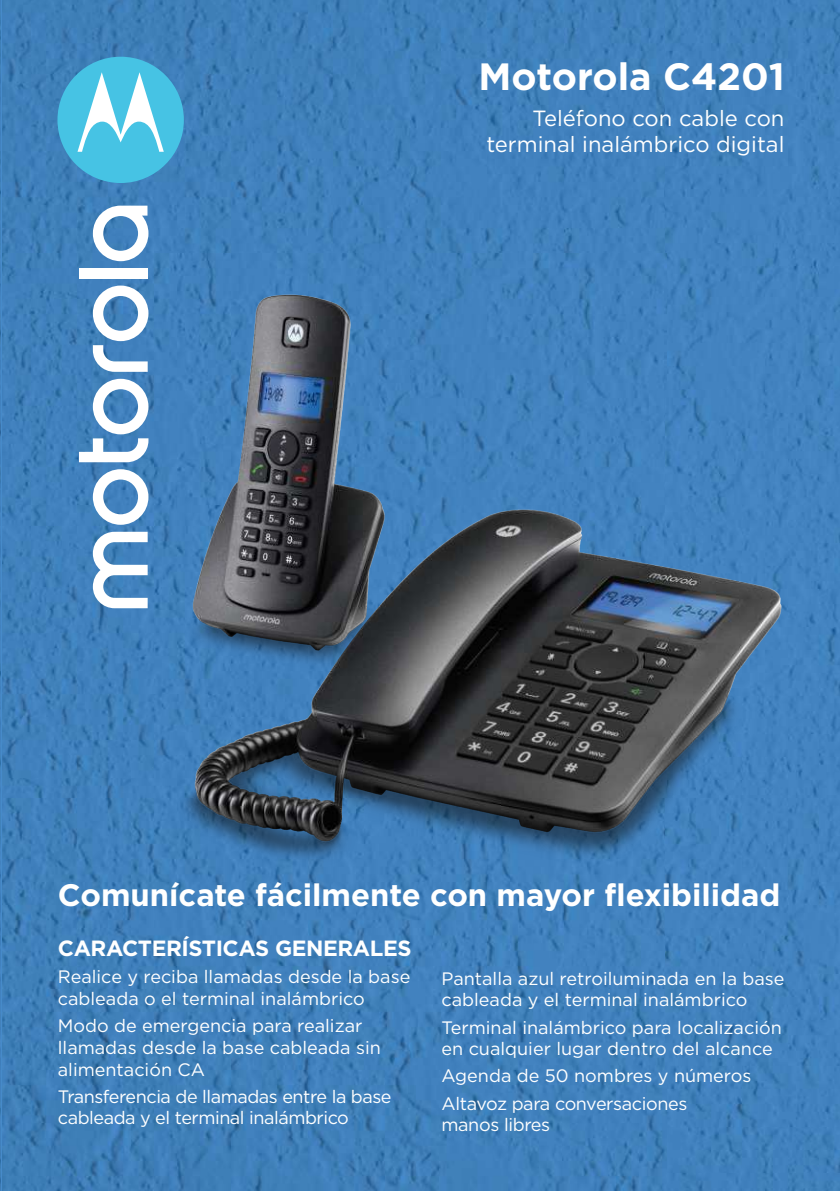
<style>
.page{position:relative;width:840px;height:1191px;background:#fff}
.page>*{position:absolute;margin:0;border:0;box-sizing:border-box;transform-origin:0 0}
.t1{font:700 38px "Gotham";color:#fff}
.t2{font:700 31px "Gotham";color:#fff}
.t3{font:22px/26.4px "Gotham";color:#fff;text-align:right}
.t4{font:700 22px "Gotham";letter-spacing:-.02em;color:#fff}
.t5{font:18px/21.6px "Gotham";color:#fff}
.t6{font:18px/21.6px "Gotham";letter-spacing:-.025em;color:#fff}
.t7{font:18px/21.6px "Gotham";letter-spacing:-.02em;color:#fff}
</style>
<div class="page">
<img style="left:3px;top:0;width:836px;height:1191px">
<svg style="left:79px;top:379px;width:23px;height:83px"></svg>
<svg style="left:93px;top:206px;width:55px;height:55px"></svg>
<svg style="left:93px;top:285px;width:9px;height:87px"></svg>
<div style="left:79px;top:268px;width:68px;height:11px;background:#fff"></div>
<svg style="left:93px;top:532px;width:9px;height:76px"></svg>
<svg style="left:93px;top:469px;width:9px;height:56px"></svg>
<div style="left:57px;top:57px;width:127px;height:126px;background:#46c3e4;border-radius:50%"></div>
<svg style="left:77px;top:72px;width:87px;height:80px"></svg>
<img style="left:102px;top:270px;width:731px;height:645px">
<p class="t1" style="left:478px;top:51px;width:308px">Motorola C4201</p>
<p class="t3" style="left:486px;top:104px;width:299px">Teléfono con cable con terminal inalámbrico digital</p>
<p class="t2" style="left:58px;top:874px;width:723px">Comunícate fácilmente con mayor flexibilidad</p>
<p class="t4" style="left:58px;top:933px;width:355px">CARACTERÍSTICAS GENERALES</p>
<p class="t5" style="left:58px;top:966px;width:354px">Realice y reciba llamadas desde la base cableada o el terminal inalámbrico</p>
<p class="t5" style="left:58px;top:1014px;width:324px">Modo de emergencia para realizar llamadas desde la base cableada sin alimentación CA</p>
<p class="t6" style="left:58px;top:1085px;width:335px">Transferencia de llamadas entre la base cableada y el terminal inalámbrico</p>
<p class="t5" style="left:441px;top:967px;width:344px">Pantalla azul retroiluminada en la base cableada y el terminal inalámbrico</p>
<p class="t5" style="left:441px;top:1016px;width:341px">Terminal inalámbrico para localización en cualquier lugar dentro del alcance</p>
<p class="t5" style="left:441px;top:1065px;width:311px">Agenda de 50 nombres y números</p>
<p class="t7" style="left:441px;top:1092px;width:247px">Altavoz para conversaciones manos libres</p>
</div>
